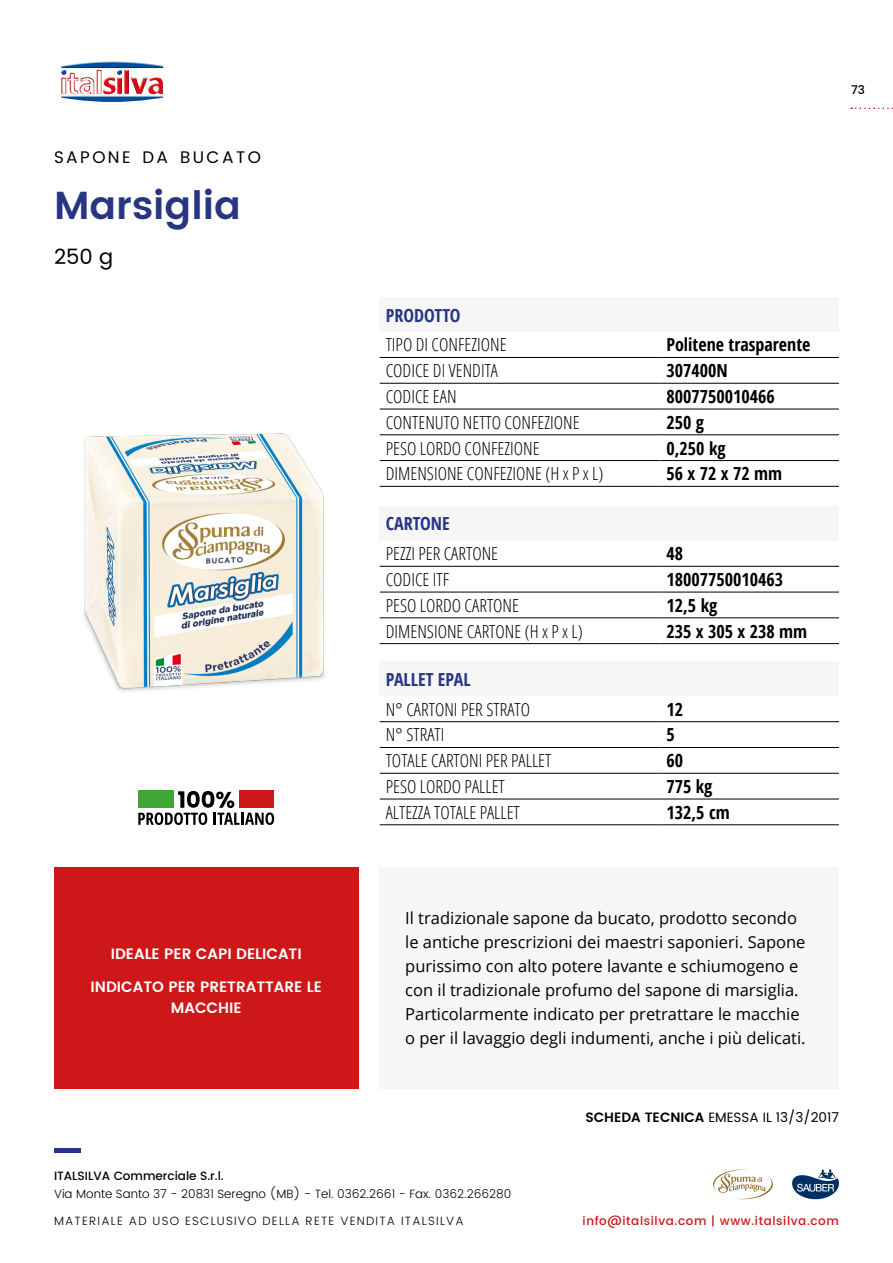
<style>
.page{position:relative;width:893px;height:1263px;background:#fff}
.page>*{position:absolute;margin:0;border:0;box-sizing:border-box;transform-origin:0 0}
.t1{font:600 39px "Poppins";color:#283583}
.t2{font:21px "Poppins";color:#000}
.t3{font:300 condensed 18px "Open Sans";color:#000}
.t4{font:700 18px "Open Sans Condensed";color:#000}
.t5{font:700 18px "Open Sans Condensed";color:#283583}
.t6{font:16.8px "Poppins";letter-spacing:.145em;color:#000}
.t7{font:16.5px/24px "Open Sans";color:#000}
.t8{font:600 15px/21px "Poppins";color:#fff;text-align:center}
.t9{font:13.5px "Poppins";color:#000}
.t10{font:300 12px "Poppins";color:#000}
.t11{font:300 12px "Poppins";letter-spacing:.1em;color:#000}
.t12{font:500 12px "Poppins";letter-spacing:.05em;color:#cd1719}
.t13{font:500 12px "Poppins";color:#000}
.s1{font-weight:600}
</style>
<div class="page">
<svg style="left:851px;top:108px;width:42px;height:1px"></svg>
<hr style="left:54px;top:1148px;width:26px;height:4px;background:#283583">
<img style="left:61px;top:61px;width:102px;height:41px">
<svg style="left:792px;top:1169px;width:47px;height:30px"></svg>
<svg style="left:713px;top:1169px;width:60px;height:31px"></svg>
<div style="left:54px;top:867px;width:304px;height:222px;background:#cd1719"></div>
<div style="left:380px;top:867px;width:459px;height:222px;background:#f6f6f6"></div>
<div style="left:380px;top:662px;width:459px;height:34px;background:#f6f6f6"></div>
<hr style="left:380px;top:721px;width:280px;height:1px;background:#000">
<hr style="left:660px;top:721px;width:179px;height:1px;background:#000">
<hr style="left:380px;top:747px;width:280px;height:1px;background:#000">
<hr style="left:660px;top:747px;width:179px;height:1px;background:#000">
<hr style="left:380px;top:773px;width:280px;height:1px;background:#000">
<hr style="left:660px;top:773px;width:179px;height:1px;background:#000">
<hr style="left:380px;top:799px;width:280px;height:1px;background:#000">
<hr style="left:660px;top:799px;width:179px;height:1px;background:#000">
<hr style="left:380px;top:824px;width:280px;height:1px;background:#000">
<hr style="left:660px;top:824px;width:179px;height:1px;background:#000">
<div style="left:380px;top:506px;width:459px;height:34px;background:#f6f6f6"></div>
<hr style="left:380px;top:566px;width:280px;height:1px;background:#000">
<hr style="left:660px;top:566px;width:179px;height:1px;background:#000">
<hr style="left:380px;top:592px;width:280px;height:1px;background:#000">
<hr style="left:660px;top:592px;width:179px;height:1px;background:#000">
<hr style="left:380px;top:618px;width:280px;height:1px;background:#000">
<hr style="left:660px;top:618px;width:179px;height:1px;background:#000">
<hr style="left:380px;top:643px;width:280px;height:1px;background:#000">
<hr style="left:660px;top:643px;width:179px;height:1px;background:#000">
<div style="left:380px;top:298px;width:459px;height:34px;background:#f6f6f6"></div>
<hr style="left:380px;top:357px;width:280px;height:1px;background:#000">
<hr style="left:660px;top:357px;width:179px;height:1px;background:#000">
<hr style="left:380px;top:383px;width:280px;height:1px;background:#000">
<hr style="left:660px;top:383px;width:179px;height:1px;background:#000">
<hr style="left:380px;top:409px;width:280px;height:1px;background:#000">
<hr style="left:660px;top:409px;width:179px;height:1px;background:#000">
<hr style="left:380px;top:434px;width:280px;height:1px;background:#000">
<hr style="left:660px;top:434px;width:179px;height:1px;background:#000">
<hr style="left:380px;top:460px;width:280px;height:1px;background:#000">
<hr style="left:660px;top:460px;width:179px;height:1px;background:#000">
<hr style="left:380px;top:486px;width:280px;height:1px;background:#000">
<hr style="left:660px;top:486px;width:179px;height:1px;background:#000">
<img style="left:83px;top:433px;width:243px;height:259px">
<svg style="left:138px;top:791px;width:136px;height:34px"></svg>
<p class="t6" style="left:54px;top:145px;width:208px">SAPONE DA BUCATO</p>
<h1 class="t1" style="left:54px;top:176px;width:188px">Marsiglia</h1>
<p class="t2" style="left:54px;top:241px;width:61px">250 g</p>
<p class="t13" style="left:851px;top:80px;width:15px">73</p>
<p class="t5" style="left:386px;top:302px;width:76px">PRODOTTO</p>
<p class="t3" style="left:386px;top:333px;width:122px">TIPO DI CONFEZIONE</p>
<p class="t4" style="left:666px;top:332px;width:146px">Politene trasparente</p>
<p class="t3" style="left:386px;top:358px;width:114px">CODICE DI VENDITA</p>
<p class="t4" style="left:666px;top:358px;width:63px">307400N</p>
<p class="t3" style="left:386px;top:384px;width:72px">CODICE EAN</p>
<p class="t4" style="left:666px;top:384px;width:110px">8007750010466</p>
<p class="t3" style="left:386px;top:410px;width:195px">CONTENUTO NETTO CONFEZIONE</p>
<p class="t4" style="left:666px;top:410px;width:39px">250 g</p>
<p class="t3" style="left:386px;top:436px;width:155px">PESO LORDO CONFEZIONE</p>
<p class="t4" style="left:666px;top:435px;width:61px">0,250 kg</p>
<p class="t3" style="left:386px;top:462px;width:219px">DIMENSIONE CONFEZIONE (H x P x L)</p>
<p class="t4" style="left:666px;top:461px;width:117px">56 x 72 x 72 mm</p>
<p class="t5" style="left:386px;top:511px;width:66px">CARTONE</p>
<p class="t3" style="left:386px;top:541px;width:114px">PEZZI PER CARTONE</p>
<p class="t4" style="left:666px;top:541px;width:18px">48</p>
<p class="t3" style="left:386px;top:567px;width:65px">CODICE ITF</p>
<p class="t4" style="left:666px;top:567px;width:118px">18007750010463</p>
<p class="t3" style="left:386px;top:593px;width:135px">PESO LORDO CARTONE</p>
<p class="t4" style="left:666px;top:593px;width:53px">12,5 kg</p>
<p class="t3" style="left:386px;top:619px;width:199px">DIMENSIONE CARTONE (H x P x L)</p>
<p class="t4" style="left:666px;top:618px;width:142px">235 x 305 x 238 mm</p>
<p class="t5" style="left:386px;top:667px;width:87px">PALLET EPAL</p>
<p class="t3" style="left:386px;top:697px;width:146px">N° CARTONI PER STRATO</p>
<p class="t4" style="left:666px;top:697px;width:18px">12</p>
<p class="t3" style="left:386px;top:723px;width:60px">N° STRATI</p>
<p class="t4" style="left:666px;top:722px;width:10px">5</p>
<p class="t3" style="left:386px;top:748px;width:167px">TOTALE CARTONI PER PALLET</p>
<p class="t4" style="left:666px;top:748px;width:18px">60</p>
<p class="t3" style="left:386px;top:774px;width:121px">PESO LORDO PALLET</p>
<p class="t4" style="left:666px;top:774px;width:48px">775 kg</p>
<p class="t3" style="left:386px;top:800px;width:136px">ALTEZZA TOTALE PALLET</p>
<p class="t4" style="left:666px;top:800px;width:65px">132,5 cm</p>
<p class="t8" style="left:111px;top:944px;width:193px">IDEALE PER CAPI DELICATI</p>
<p class="t8" style="left:90px;top:977px;width:233px">INDICATO PER PRETRATTARE LE<br>MACCHIE</p>
<p class="t7" style="left:405px;top:906px;width:402px">Il tradizionale sapone da bucato, prodotto secondo le antiche prescrizioni dei maestri saponieri. Sapone purissimo con alto potere lavante e schiumogeno e con il tradizionale profumo del sapone di marsiglia.<br>Particolarmente indicato per pretrattare le macchie o per il lavaggio degli indumenti, anche i più delicati.</p>
<p class="t9" style="left:585px;top:1107px;width:255px"><span class="s1">SCHEDA TECNICA</span> EMESSA IL 13/3/2017</p>
<p class="t13" style="left:54px;top:1167px;width:171px">ITALSILVA Commerciale S.r.l.</p>
<p class="t10" style="left:54px;top:1185px;width:459px">Via Monte Santo 37 - 20831 Seregno (MB) - Tel. 0362.2661 - Fax. 0362.266280</p>
<p class="t11" style="left:54px;top:1212px;width:411px">MATERIALE AD USO ESCLUSIVO DELLA RETE VENDITA ITALSILVA</p>
<p class="t12" style="left:583px;top:1212px;width:258px">info@italsilva.com | www.italsilva.com</p>
</div>
